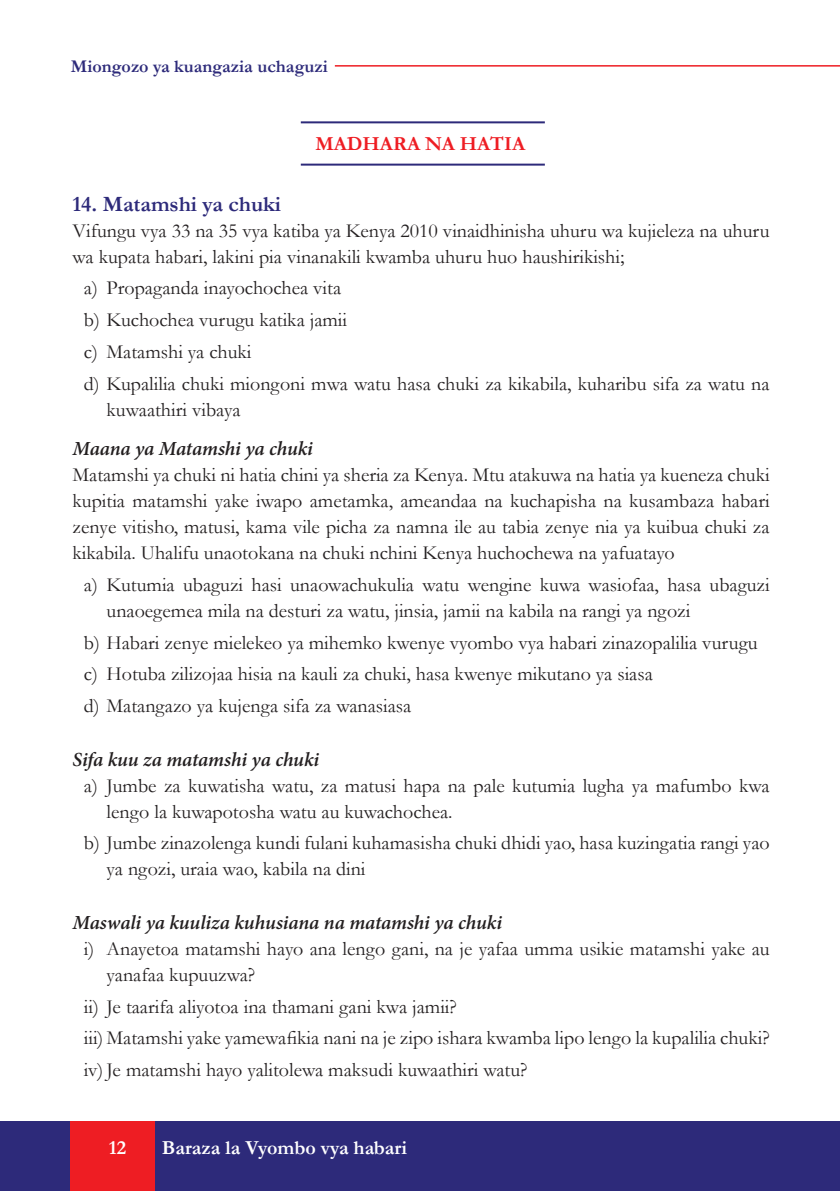
<style>
.page{position:relative;width:840px;height:1191px;background:#fff}
.page>*{position:absolute;margin:0;border:0;box-sizing:border-box;transform-origin:0 0}
.Normal_HEADS{font:700 22px "Garamond";color:#2d2a7a}
.Makin_Body_text{font:20px/26px "Garamond";color:#231f20}
.Normal_HEADS-2{font:italic 600 20px "Minion Pro";letter-spacing:-.01em;color:#231f20}
.t1{font:700 20px "Garamond";color:#fff}
.HEADING{font:700 20px "Garamond";color:#ee1d23}
.t2{font:700 18px "Garamond";color:#2d2a7a}
</style>
<div class="page">
<div style="left:0;top:1121px;width:839px;height:70px;background:#2d2a7a"></div>
<div style="left:71px;top:1121px;width:84px;height:70px;background:#ee1d23"></div>
<hr style="left:334px;top:65px;width:505px;height:2px;background:#ee1d23">
<hr style="left:300px;top:121px;width:244px;height:2px;background:#2d2a7a">
<hr style="left:300px;top:164px;width:244px;height:2px;background:#2d2a7a">
<p class="t2" style="left:71px;top:54px;width:258px">Miongozo ya kuangazia uchaguzi</p>
<p class="HEADING" style="left:315px;top:130px;width:211px">MADHARA NA HATIA</p>
<p class="Normal_HEADS" style="left:72px;top:189px;width:210px">14. Matamshi ya chuki</p>
<p class="Makin_Body_text" style="left:72px;top:217px;width:698px">Vifungu vya 33 na 35 vya katiba ya Kenya 2010 vinaidhinisha uhuru wa kujieleza na uhuru wa kupata habari, lakini pia vinanakili kwamba uhuru huo haushirikishi;</p>
<p class="Makin_Body_text" style="left:84px;top:275px;width:258px">a) Propaganda inayochochea vita</p>
<p class="Makin_Body_text" style="left:84px;top:306px;width:264px">b) Kuchochea vurugu katika jamii</p>
<p class="Makin_Body_text" style="left:84px;top:338px;width:169px">c) Matamshi ya chuki</p>
<p class="Makin_Body_text" style="left:106px;top:370px;width:664px;text-indent:-23px">d) Kupalilia chuki miongoni mwa watu hasa chuki za kikabila, kuharibu sifa za watu na kuwaathiri vibaya</p>
<p class="Normal_HEADS-2" style="left:72px;top:435px;width:242px">Maana ya Matamshi ya chuki</p>
<p class="Makin_Body_text" style="left:72px;top:461px;width:698px;text-align:justify">Matamshi ya chuki ni hatia chini ya sheria za Kenya. Mtu atakuwa na hatia ya kueneza chuki kupitia matamshi yake iwapo ametamka, ameandaa na kuchapisha na kusambaza habari zenye vitisho, matusi, kama vile picha za namna ile au tabia zenye nia ya kuibua chuki za kikabila. Uhalifu unaotokana na chuki nchini Kenya huchochewa na yafuatayo</p>
<p class="Makin_Body_text" style="left:106px;top:571px;width:664px;text-indent:-23px">a) Kutumia ubaguzi hasi unaowachukulia watu wengine kuwa wasiofaa, hasa ubaguzi unaoegemea mila na desturi za watu, jinsia, jamii na kabila na rangi ya ngozi</p>
<p class="Makin_Body_text" style="left:84px;top:629px;width:674px">b) Habari zenye mielekeo ya mihemko kwenye vyombo vya habari zinazopalilia vurugu</p>
<p class="Makin_Body_text" style="left:84px;top:660px;width:570px">c) Hotuba zilizojaa hisia na kauli za chuki, hasa kwenye mikutano ya siasa</p>
<p class="Makin_Body_text" style="left:84px;top:692px;width:329px">d) Matangazo ya kujenga sifa za wanasiasa</p>
<p class="Normal_HEADS-2" style="left:72px;top:745px;width:248px">Sifa kuu za matamshi ya chuki</p>
<p class="Makin_Body_text" style="left:106px;top:772px;width:664px;text-indent:-23px">a) Jumbe za kuwatisha watu, za matusi hapa na pale kutumia lugha ya mafumbo kwa lengo la kuwapotosha watu au kuwachochea.</p>
<p class="Makin_Body_text" style="left:106px;top:829px;width:664px;text-indent:-23px">b) Jumbe zinazolenga kundi fulani kuhamasisha chuki dhidi yao, hasa kuzingatia rangi yao ya ngozi, uraia wao, kabila na dini</p>
<p class="Normal_HEADS-2" style="left:72px;top:908px;width:431px">Maswali ya kuuliza kuhusiana na matamshi ya chuki</p>
<p class="Makin_Body_text" style="left:106px;top:935px;width:664px;text-indent:-23px">i) Anayetoa matamshi hayo ana lengo gani, na je yafaa umma usikie matamshi yake au yanafaa kupuuzwa?</p>
<p class="Makin_Body_text" style="left:84px;top:993px;width:374px">ii) Je taarifa aliyotoa ina thamani gani kwa jamii?</p>
<p class="Makin_Body_text" style="left:84px;top:1024px;width:686px">iii) Matamshi yake yamewafikia nani na je zipo ishara kwamba lipo lengo la kupalilia chuki?</p>
<p class="Makin_Body_text" style="left:84px;top:1056px;width:445px">iv) Je matamshi hayo yalitolewa maksudi kuwaathiri watu?</p>
<p class="t1" style="left:109px;top:1134px;width:19px">12</p>
<p class="t1" style="left:162px;top:1134px;width:246px">Baraza la Vyombo vya habari</p>
</div>
